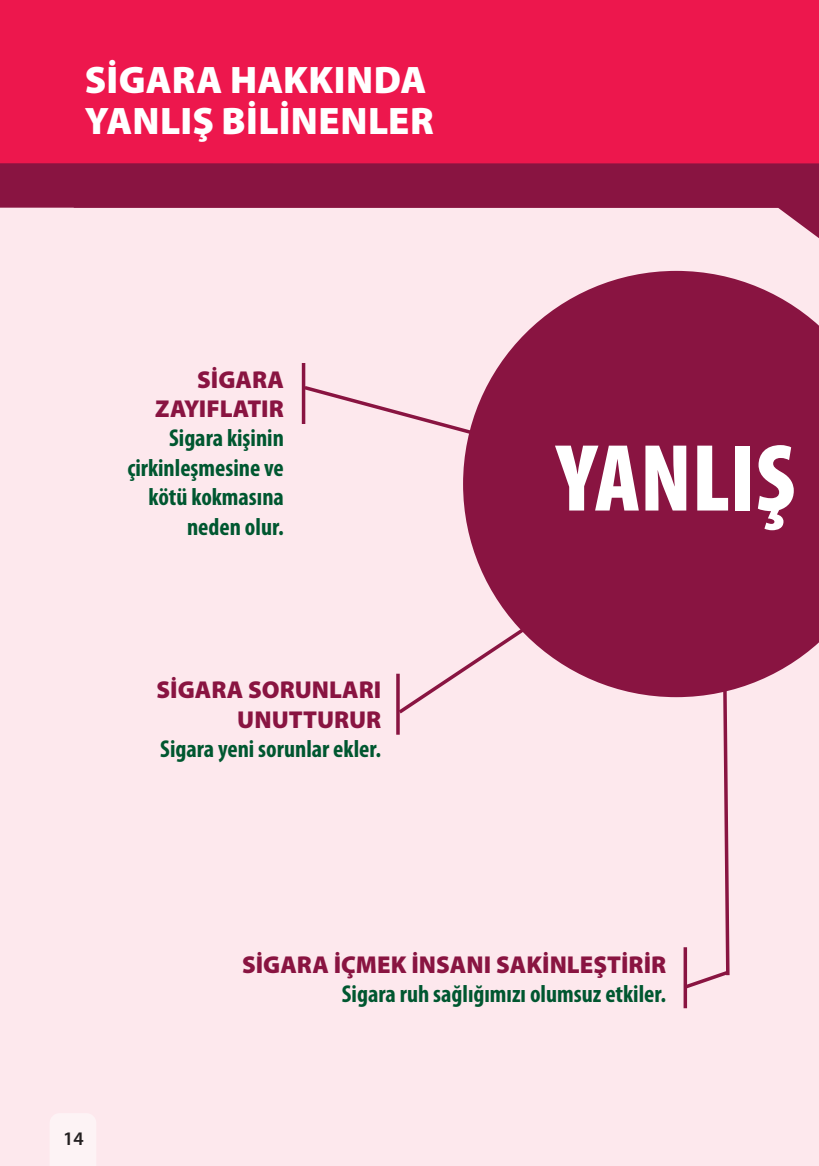
<style>
.page{position:relative;width:819px;height:1166px;background:#fff}
.page>*{position:absolute;margin:0;border:0;box-sizing:border-box;transform-origin:0 0}
.t1{font:900 condensed 96.25px "Myriad Pro";color:#fff}
.t2{font:900 38.5px/40.2px "Myriad Pro";letter-spacing:.01em;color:#fff}
.t3{font:700 condensed 24.5px/29.4px "Myriad Pro";color:#005730;text-align:right}
.t4{font:900 24.5px/29.4px "Myriad Pro";color:#891441;text-align:right}
.t5{font:600 19.25px "Myriad Pro";color:#231f20}
</style>
<div class="page">
<div style="left:0;top:203px;width:818px;height:963px;background:#fde8ed"></div>
<div style="left:50px;top:1114px;width:46px;height:52px;background:#fdf3f5"></div>
<div style="left:0;top:7px;width:819px;height:201px;background:#891441"></div>
<svg style="left:74px;top:163px;width:745px;height:75px"></svg>
<div style="left:0;top:0;width:819px;height:163px;background:#ed174d"></div>
<svg style="left:301px;top:383px;width:162px;height:49px"></svg>
<svg style="left:396px;top:668px;width:285px;height:49px"></svg>
<svg style="left:818px;top:697px;width:1px;height:248px"></svg>
<hr style="left:302px;top:363px;width:3px;height:61px;background:#891441">
<hr style="left:396px;top:674px;width:3px;height:61px;background:#891441">
<svg style="left:683px;top:991px;width:4px;height:17px"></svg>
<svg style="left:681px;top:697px;width:49px;height:294px"></svg>
<svg style="left:463px;top:271px;width:356px;height:426px;fill:#891441"></svg>
<h2 class="t2" style="left:85px;top:61px;width:350px">SİGARA HAKKINDA<br>YANLIŞ BİLİNENLER</h2>
<p class="t4" style="left:155px;top:365px;width:130px">SİGARA<br>ZAYIFLATIR</p>
<p class="t3" style="left:127px;top:424px;width:158px">Sigara kişinin çirkinleşmesine ve kötü kokmasına neden olur.</p>
<p class="t4" style="left:156px;top:676px;width:226px">SİGARA SORUNLARI<br>UNUTTURUR</p>
<p class="t3" style="left:160px;top:735px;width:223px">Sigara yeni sorunlar ekler.</p>
<h1 class="t1" style="left:557px;top:443px;width:239px">YANLIŞ</h1>
<p class="t5" style="left:63px;top:1129px;width:22px">14</p>
<p class="t4" style="left:242px;top:950px;width:426px">SİGARA İÇMEK İNSANI SAKİNLEŞTİRİR</p>
<p class="t3" style="left:342px;top:980px;width:326px">Sigara ruh sağlığımızı olumsuz etkiler.</p>
</div>
